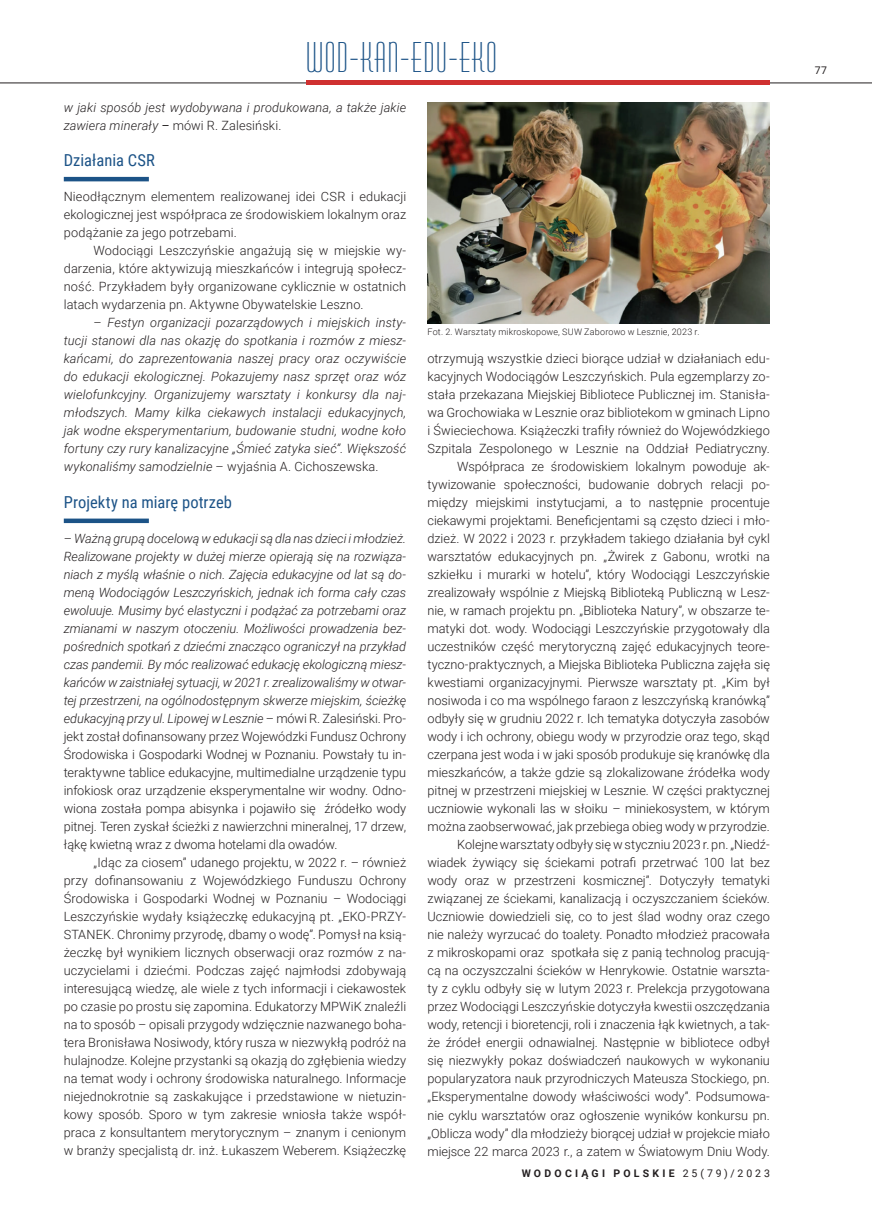
<style>
.page{position:relative;width:872px;height:1212px;background:#fff}
.page>*{position:absolute;margin:0;border:0;box-sizing:border-box;transform-origin:0 0}
.DZIAŁ{font:30px "Huxley Vertical PL";letter-spacing:.05em;color:#1c5387}
._1_-_srodtytul_11_13{font:16.5px "Roboto Condensed";letter-spacing:.005em;color:#1c5387}
._1_-_podstawa_7_8_5{font:300 12.75px/18px "Roboto";color:#231f20;text-align:justify}
._1_-_podstawa_0_8_5{font:italic 300 12.75px/18px "Roboto";letter-spacing:-.005em;color:#231f20;text-align:justify}
._1_-_podstawa_7_8_5-2{font:italic 300 12.75px/18px "Roboto";letter-spacing:.01em;color:#231f20}
._1_-_podstawa_0_8_5-2{font:300 12.75px/18px "Roboto";letter-spacing:.01em;color:#231f20;text-align:justify}
.t1{font:700 10.5px "Roboto";letter-spacing:.31em;color:#231f20}
.t2{font:10.5px "Roboto";color:#231f20}
._2_-_foto_podpis{font:300 9px "Roboto";letter-spacing:.02em;color:#231f20}
.s1{font-weight:400}
.s2{font-style:normal}
</style>
<div class="page">
<hr style="left:0;top:83px;width:872px;height:1px;background:#231f20">
<hr style="left:306px;top:81px;width:464px;height:4px;background:#cf3030">
<hr style="left:64px;top:177px;width:85px;height:4px;background:#1c5387">
<div style="left:64px;top:518px;width:85px;height:5px;background:#1c5387"></div>
<img style="left:427px;top:102px;width:343px;height:222px">
<p class="DZIAŁ" style="left:306px;top:35px;width:192px">WOD-KAN-EDU-EKO</p>
<p class="_1_-_podstawa_7_8_5-2" style="left:64px;top:98px;width:344px">w jaki sposób jest wydobywana i produkowana, a także jakie zawiera minerały <span class="s1">–</span> <span class="s2">mówi R. Zalesiński.</span></p>
<p class="_1_-_srodtytul_11_13" style="left:64px;top:149px;width:93px">Działania CSR</p>
<p class="_1_-_podstawa_0_8_5-2" style="left:64px;top:187px;width:344px">Nieodłącznym elementem realizowanej idei CSR i edukacji ekologicznej jest współpraca ze środowiskiem lokalnym oraz podążanie za jego potrzebami.</p>
<p class="_1_-_podstawa_7_8_5" style="left:64px;top:241px;width:344px;text-indent:30px">Wodociągi Leszczyńskie angażują się w miejskie wy&shy;darzenia, które aktywizują mieszkańców i integrują społecz&shy;ność. Przykładem były organizowane cyklicznie w ostatnich latach wydarzenia pn. Aktywne Obywatelskie Leszno.</p>
<p class="_1_-_podstawa_7_8_5-2" style="left:64px;top:313px;width:344px;text-align:justify;text-indent:30px"><span class="s2">–</span> Festyn organizacji pozarządowych i miejskich insty&shy;tucji stanowi dla nas okazję do spotkania i rozmów z miesz&shy;kańcami, do zaprezentowania naszej pracy oraz oczywiście do edukacji ekologicznej. Pokazujemy nasz sprzęt oraz wóz wielofunkcyjny. Organizujemy warsztaty i konkursy dla naj&shy;młodszych. Mamy kilka ciekawych instalacji edukacyjnych, jak wodne eksperymentarium, budowanie studni, wodne koło fortuny czy rury kanalizacyjne „Śmieć zatyka sieć”. Większość wykonaliśmy samodzielnie <span class="s2">– wyjaśnia A. Cichoszewska.</span></p>
<p class="_1_-_srodtytul_11_13" style="left:64px;top:490px;width:170px">Projekty na miarę potrzeb</p>
<p class="_1_-_podstawa_0_8_5" style="left:64px;top:529px;width:344px"><span class="s2">–</span> Ważną grupą docelową w edukacji są dla nas dzieci i młodzież.<br>Realizowane projekty w dużej mierze opierają się na rozwiąza&shy;niach z myślą właśnie o nich. Zajęcia edukacyjne od lat są do&shy;meną Wodociągów Leszczyńskich, jednak ich forma cały czas ewoluuje. Musimy być elastyczni i podążać za potrzebami oraz zmianami w naszym otoczeniu. Możliwości prowadzenia bez&shy;pośrednich spotkań z dziećmi znacząco ograniczył na przykład czas pandemii. By móc realizować edukację ekologiczną miesz&shy;kańców w zaistniałej sytuacji, w 2021 r. zrealizowaliśmy w otwar&shy;tej przestrzeni, na ogólnodostępnym skwerze miejskim, ścieżkę edukacyjną przy ul. Lipowej w Lesznie <span class="s2">– mówi R. Zalesiński. Pro&shy;jekt został dofinansowany przez Wojewódzki Fundusz Ochrony Środowiska i Gospodarki Wodnej w Poznaniu. Powstały tu in&shy;teraktywne tablice edukacyjne, multimedialne urządzenie typu infokiosk oraz urządzenie eksperymentalne wir wodny. Odno&shy;wiona została pompa abisynka i pojawiło się źródełko wody pitnej. Teren zyskał ścieżki z nawierzchni mineralnej, 17 drzew, łąkę kwietną wraz z dwoma hotelami dla owadów.</span></p>
<p class="_1_-_podstawa_7_8_5" style="left:64px;top:853px;width:344px;text-indent:30px">„Idąc za ciosem” udanego projektu, w 2022 r. – również przy dofinansowaniu z Wojewódzkiego Funduszu Ochrony Środowiska i Gospodarki Wodnej w Poznaniu – Wodociągi Leszczyńskie wydały książeczkę edukacyjną pt. „EKO-PRZY-STANEK. Chronimy przyrodę, dbamy o wodę”. Pomysł na ksią&shy;żeczkę był wynikiem licznych obserwacji oraz rozmów z na&shy;uczycielami i dziećmi. Podczas zajęć najmłodsi zdobywają interesującą wiedzę, ale wiele z tych informacji i ciekawostek po czasie po prostu się zapomina. Edukatorzy MPWiK znaleźli na to sposób – opisali przygody wdzięcznie nazwanego boha&shy;tera Bronisława Nosiwody, który rusza w niezwykłą podróż na hulajnodze. Kolejne przystanki są okazją do zgłębienia wiedzy na temat wody i ochrony środowiska naturalnego. Informacje niejednokrotnie są zaskakujące i przedstawione w nietuzin&shy;kowy sposób. Sporo w tym zakresie wniosła także współ&shy;praca z konsultantem merytorycznym – znanym i cenionym w branży specjalistą dr. inż. Łukaszem Weberem. Książeczkę</p>
<p class="_2_-_foto_podpis" style="left:427px;top:325px;width:273px">Fot. 2. Warsztaty mikroskopowe, SUW Zaborowo w Lesznie, 2023 r.</p>
<p class="_1_-_podstawa_7_8_5" style="left:427px;top:349px;width:344px">otrzymują wszystkie dzieci biorące udział w działaniach edu&shy;kacyjnych Wodociągów Leszczyńskich. Pula egzemplarzy zo&shy;stała przekazana Miejskiej Bibliotece Publicznej im. Stanisła&shy;wa Grochowiaka w Lesznie oraz bibliotekom w gminach Lipno i Świeciechowa. Książeczki trafiły również do Wojewódzkiego Szpitala Zespolonego w Lesznie na Oddział Pediatryczny.</p>
<p class="_1_-_podstawa_7_8_5" style="left:427px;top:457px;width:344px;text-indent:30px">Współpraca ze środowiskiem lokalnym powoduje ak&shy;tywizowanie społeczności, budowanie dobrych relacji po&shy;między miejskimi instytucjami, a to następnie procentuje ciekawymi projektami. Beneficjentami są często dzieci i mło&shy;dzież. W 2022 i 2023 r. przykładem takiego działania był cykl warsztatów edukacyjnych pn. „Żwirek z Gabonu, wrotki na szkiełku i murarki w hotelu”, który Wodociągi Leszczyńskie zrealizowały wspólnie z Miejską Biblioteką Publiczną w Lesz&shy;nie, w ramach projektu pn. „Biblioteka Natury”, w obszarze te&shy;matyki dot. wody. Wodociągi Leszczyńskie przygotowały dla uczestników część merytoryczną zajęć edukacyjnych teore&shy;tyczno-praktycznych, a Miejska Biblioteka Publiczna zajęła się kwestiami organizacyjnymi. Pierwsze warsztaty pt. „Kim był nosiwoda i co ma wspólnego faraon z leszczyńską kranówką” odbyły się w grudniu 2022 r. Ich tematyka dotyczyła zasobów wody i ich ochrony, obiegu wody w przyrodzie oraz tego, skąd czerpana jest woda i w jaki sposób produkuje się kranówkę dla mieszkańców, a także gdzie są zlokalizowane źródełka wody pitnej w przestrzeni miejskiej w Lesznie. W części praktycznej uczniowie wykonali las w słoiku – miniekosystem, w którym można zaobserwować, jak przebiega obieg wody w przyrodzie.</p>
<p class="_1_-_podstawa_7_8_5" style="left:427px;top:835px;width:344px;text-indent:30px">Kolejne warsztaty odbyły się w styczniu 2023 r. pn. „Niedź&shy;wiadek żywiący się ściekami potrafi przetrwać 100 lat bez wody oraz w przestrzeni kosmicznej”. Dotyczyły tematyki związanej ze ściekami, kanalizacją i oczyszczaniem ścieków.<br>Uczniowie dowiedzieli się, co to jest ślad wodny oraz czego nie należy wyrzucać do toalety. Ponadto młodzież pracowała z mikroskopami oraz spotkała się z panią technolog pracują&shy;cą na oczyszczalni ścieków w Henrykowie. Ostatnie warszta&shy;ty z cyklu odbyły się w lutym 2023 r. Prelekcja przygotowana przez Wodociągi Leszczyńskie dotyczyła kwestii oszczędzania wody, retencji i bioretencji, roli i znaczenia łąk kwietnych, a tak&shy;że źródeł energii odnawialnej. Następnie w bibliotece odbył się niezwykły pokaz doświadczeń naukowych w wykonaniu popularyzatora nauk przyrodniczych Mateusza Stockiego, pn. „Eksperymentalne dowody właściwości wody”. Podsumowa&shy;nie cyklu warsztatów oraz ogłoszenie wyników konkursu pn. „Oblicza wody” dla młodzieży biorącej udział w projekcie miało miejsce 22 marca 2023 r., a zatem w Światowym Dniu Wody.</p>
<p class="t1" style="left:521px;top:1166px;width:250px">WODOCIĄGI POLSKIE <span class="s1">25(79)/2023</span></p>
<p class="t2" style="left:815px;top:63px;width:14px">77</p>
</div>
